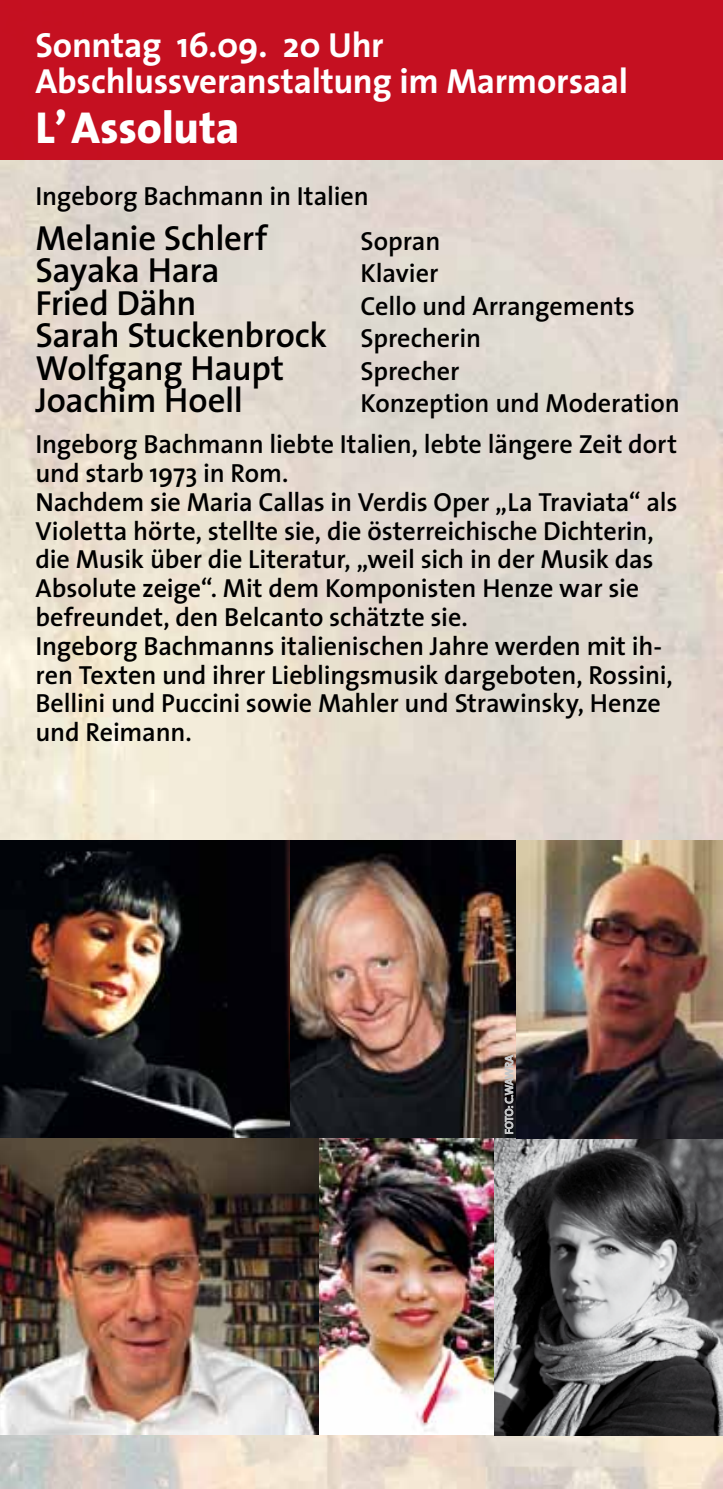
<style>
.page{position:relative;width:723px;height:1489px;background:#fff}
.page>*{position:absolute;margin:0;border:0;box-sizing:border-box;transform-origin:0 0}
.t1{font:800 45px "The Sans";letter-spacing:-.005em;color:#fff}
.t2{font:600 35px/32.5px "The Sans";letter-spacing:-.01em;color:#000}
.t3{font:700 35px/36px "The Sans";letter-spacing:-.01em;color:#fff}
.t4{font:600 26.25px/28.8px "The Sans";letter-spacing:-.005em;color:#000;text-align:right}
.s1{font-size:26.25px}
</style>
<div class="page">
<img style="left:0;top:159px;width:723px;height:1329px">
<img style="left:0;top:840px;width:722px;height:297px">
<img style="left:311px;top:1137px;width:411px;height:298px">
<img style="left:0;top:1137px;width:319px;height:296px">
<div style="left:0;top:0;width:723px;height:159px;background:#c50e1f"></div>
<svg style="left:504px;top:1053px;width:10px;height:81px"></svg>
<h2 class="t3" style="left:35px;top:27px;width:594px">Sonntag 16.09. 20 Uhr<br>Abschlussveranstaltung im Marmorsaal</h2>
<h1 class="t1" style="left:35px;top:90px;width:206px">L’Assoluta</h1>
<p class="t4" style="left:35px;top:180px;width:335px">Ingeborg Bachmann in Italien</p>
<h2 class="t2" style="left:35px;top:220px;width:233px">Melanie Schlerf</h2>
<p class="t4" style="left:360px;top:225px;width:81px">Sopran</p>
<h2 class="t2" style="left:35px;top:253px;width:186px">Sayaka Hara</h2>
<p class="t4" style="left:360px;top:258px;width:79px">Klavier</p>
<h2 class="t2" style="left:35px;top:285px;width:163px">Fried Dähn</h2>
<p class="t4" style="left:360px;top:290px;width:276px">Cello und Arrangements</p>
<h2 class="t2" style="left:35px;top:318px;width:447px">Sarah Stuckenbrock <span class="s1">Sprecherin<br></span>Wolfgang Haupt</h2>
<p class="t4" style="left:360px;top:355px;width:101px">Sprecher</p>
<h2 class="t2" style="left:35px;top:383px;width:209px">Joachim Hoell</h2>
<p class="t4" style="left:35px;top:382px;width:646px;line-height:41.2px">Konzeption und Moderation<br>Ingeborg Bachmann liebte Italien, lebte längere Zeit dort</p>
<p class="t4" style="left:35px;top:458px;width:644px;text-align:left">und starb 1973 in Rom.<br>Nachdem sie Maria Callas in Verdis Oper „La Traviata“ als Violetta hörte, stellte sie, die österreichische Dichterin, die Musik über die Literatur, „weil sich in der Musik das Absolute zeige“. Mit dem Komponisten Henze war sie befreundet, den Belcanto schätzte sie.<br>Ingeborg Bachmanns italienischen Jahre werden mit ih&shy;ren Texten und ihrer Lieblingsmusik dargeboten, Rossini, Bellini und Puccini sowie Mahler und Strawinsky, Henze und Reimann.</p>
</div>
